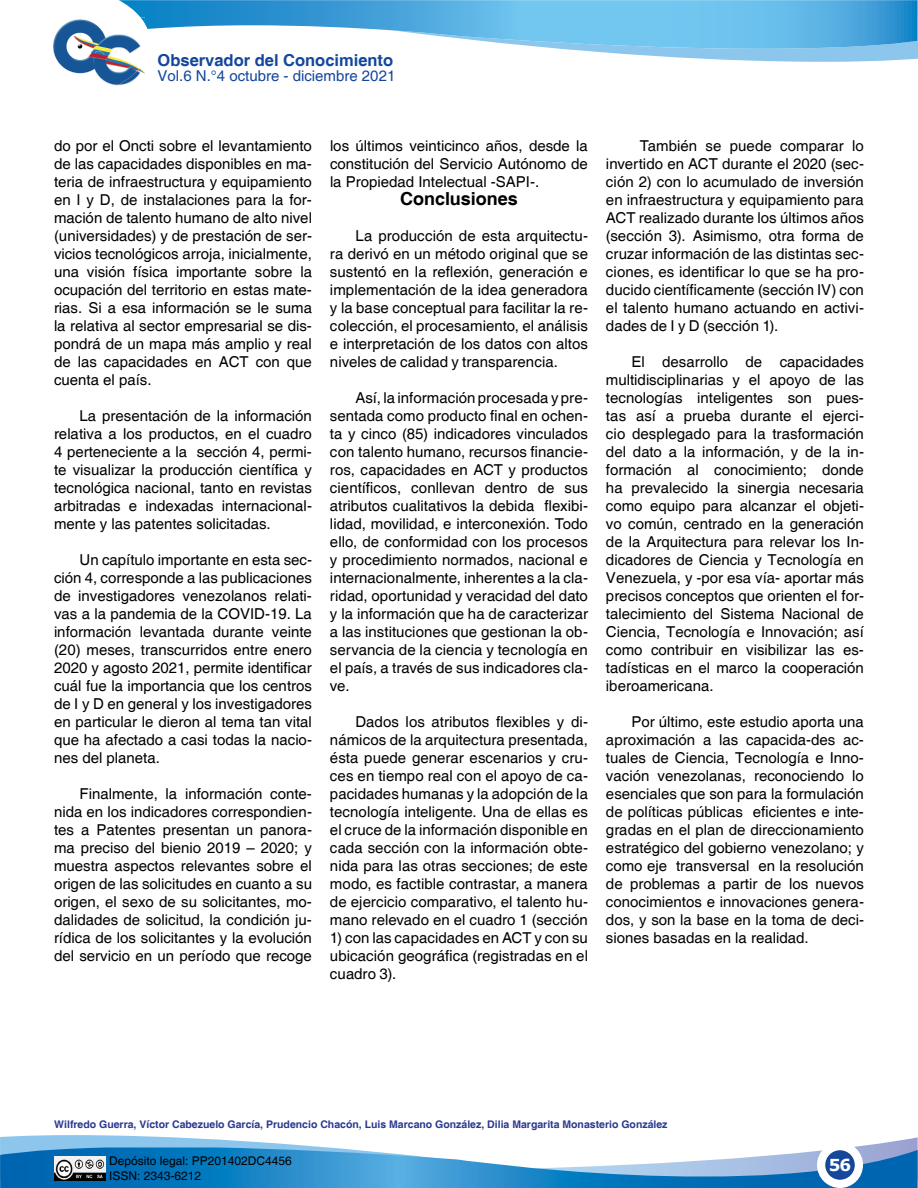
<style>
.page{position:relative;width:918px;height:1188px;background:#fff}
.page>*{position:absolute;margin:0;border:0;box-sizing:border-box;transform-origin:0 0}
.t1{font:700 18px "Helvetica";color:#000}
.t2{font:700 16.5px "Helvetica";color:#14479c}
.t3{font:700 16.5px "Verdana";color:#fff}
.t4{font:15px/18px "Helvetica";color:#000;text-align:justify}
.t5{font:15px "Helvetica";color:#14479c}
.t6{font:12px "Helvetica";color:#000}
.t7{font:700 10.5px "Helvetica";color:#2b3990}
</style>
<div class="page">
<svg style="left:0;top:1135px;width:918px;height:53px"></svg>
<div style="left:817px;top:1142px;width:46px;height:46px;background:#fff;border-radius:50%"></div>
<div style="left:825px;top:1150px;width:30px;height:30px;background:#14479c;border-radius:50%"></div>
<img style="left:54px;top:1157px;width:51px;height:24px">
<svg style="left:53px;top:0;width:865px;height:86px"></svg>
<p class="t2" style="left:158px;top:50px;width:237px">Observador del Conocimiento</p>
<p class="t5" style="left:158px;top:67px;width:239px">Vol.6 N.°4 octubre - diciembre 2021</p>
<p class="t4" style="left:54px;top:138px;width:260px">do por el Oncti sobre el levantamiento de las capacidades disponibles en ma&shy;teria de infraestructura y equipamiento en I y D, de instalaciones para la for&shy;mación de talento humano de alto nivel (universidades) y de prestación de ser&shy;vicios tecnológicos arroja, inicialmente, una visión física importante sobre la ocupación del territorio en estas mate&shy;rias. Si a esa información se le suma la relativa al sector empresarial se dis&shy;pondrá de un mapa más amplio y real de las capacidades en ACT con que cuenta el país.</p>
<p class="t4" style="left:54px;top:408px;width:260px;text-indent:26px">La presentación de la información relativa a los productos, en el cuadro 4 perteneciente a la sección 4, permi&shy;te visualizar la producción científica y tecnológica nacional, tanto en revistas arbitradas e indexadas internacional&shy;mente y las patentes solicitadas.</p>
<p class="t4" style="left:54px;top:552px;width:260px;text-indent:26px">Un capítulo importante en esta sec&shy;ción 4, corresponde a las publicaciones de investigadores venezolanos relati&shy;vas a la pandemia de la COVID-19. La información levantada durante veinte (20) meses, transcurridos entre enero 2020 y agosto 2021, permite identificar cuál fue la importancia que los centros de I y D en general y los investigadores en particular le dieron al tema tan vital que ha afectado a casi todas la nacio&shy;nes del planeta.</p>
<p class="t4" style="left:54px;top:786px;width:260px;text-indent:26px">Finalmente, la información conte&shy;nida en los indicadores correspondien&shy;tes a Patentes presentan un panora&shy;ma preciso del bienio 2019 – 2020; y muestra aspectos relevantes sobre el origen de las solicitudes en cuanto a su origen, el sexo de su solicitantes, mo&shy;dalidades de solicitud, la condición ju&shy;rídica de los solicitantes y la evolución del servicio en un período que recoge</p>
<p class="t4" style="left:330px;top:138px;width:259px">los últimos veinticinco años, desde la constitución del Servicio Autónomo de la Propiedad Intelectual -SAPI-.</p>
<p class="t1" style="left:400px;top:188px;width:119px">Conclusiones</p>
<p class="t4" style="left:330px;top:228px;width:260px;text-indent:26px">La producción de esta arquitectu&shy;ra derivó en un método original que se sustentó en la reflexión, generación e implementación de la idea generadora y la base conceptual para facilitar la re&shy;colección, el procesamiento, el análisis e interpretación de los datos con altos niveles de calidad y transparencia.</p>
<p class="t4" style="left:330px;top:390px;width:260px;text-indent:26px">Así, la información procesada y pre&shy;sentada como producto final en ochen&shy;ta y cinco (85) indicadores vinculados con talento humano, recursos financie&shy;ros, capacidades en ACT y productos científicos, conllevan dentro de sus atributos cualitativos la debida flexibi&shy;lidad, movilidad, e interconexión. Todo ello, de conformidad con los procesos y procedimiento normados, nacional e internacionalmente, inherentes a la cla&shy;ridad, oportunidad y veracidad del dato y la información que ha de caracterizar a las instituciones que gestionan la ob&shy;servancia de la ciencia y tecnología en el país, a través de sus indicadores cla&shy;ve.</p>
<p class="t4" style="left:330px;top:714px;width:260px;text-indent:26px">Dados los atributos flexibles y di&shy;námicos de la arquitectura presentada, ésta puede generar escenarios y cru&shy;ces en tiempo real con el apoyo de ca&shy;pacidades humanas y la adopción de la tecnología inteligente. Una de ellas es el cruce de la información disponible en cada sección con la información obte&shy;nida para las otras secciones; de este modo, es factible contrastar, a manera de ejercicio comparativo, el talento hu&shy;mano relevado en el cuadro 1 (sección</p>
<p class="t4" style="left:330px;top:930px;width:260px">1) con las capacidades en ACT y con su ubicación geográfica (registradas en el cuadro 3).</p>
<p class="t4" style="left:606px;top:138px;width:260px;text-indent:34px">También se puede comparar lo invertido en ACT durante el 2020 (sec&shy;ción 2) con lo acumulado de inversión en infraestructura y equipamiento para ACT realizado durante los últimos años (sección 3). Asimismo, otra forma de cruzar información de las distintas sec&shy;ciones, es identificar lo que se ha pro&shy;ducido científicamente (sección IV) con el talento humano actuando en activi&shy;dades de I y D (sección 1).</p>
<p class="t4" style="left:606px;top:354px;width:260px;text-indent:26px">El desarrollo de capacidades multidisciplinarias y el apoyo de las tecnologías inteligentes son pues&shy;tas así a prueba durante el ejerci&shy;cio desplegado para la trasformación del dato a la información, y de la in&shy;formación al conocimiento; donde ha prevalecido la sinergia necesaria como equipo para alcanzar el objeti&shy;vo común, centrado en la generación de la Arquitectura para relevar los In&shy;dicadores de Ciencia y Tecnología en Venezuela, y -por esa vía- aportar más precisos conceptos que orienten el for&shy;talecimiento del Sistema Nacional de Ciencia, Tecnología e Innovación; así como contribuir en visibilizar las es&shy;tadísticas en el marco la cooperación iberoamericana.</p>
<p class="t4" style="left:606px;top:714px;width:260px;text-indent:26px">Por último, este estudio aporta una aproximación a las capacida-des ac&shy;tuales de Ciencia, Tecnología e Inno&shy;vación venezolanas, reconociendo lo esenciales que son para la formulación de políticas públicas eficientes e inte&shy;gradas en el plan de direccionamiento estratégico del gobierno venezolano; y como eje transversal en la resolución de problemas a partir de los nuevos conocimientos e innovaciones genera&shy;dos, y son la base en la toma de deci&shy;siones basadas en la realidad.</p>
<p class="t7" style="left:54px;top:1118px;width:615px">Wilfredo Guerra, Víctor Cabezuelo García, Prudencio Chacón, Luis Marcano González, Dilia Margarita Monasterio González</p>
<p class="t6" style="left:109px;top:1154px;width:184px">Depósito legal: PP201402DC4456</p>
<p class="t3" style="left:829px;top:1154px;width:24px">56</p>
<p class="t6" style="left:109px;top:1169px;width:94px">ISSN: 2343-6212</p>
</div>
